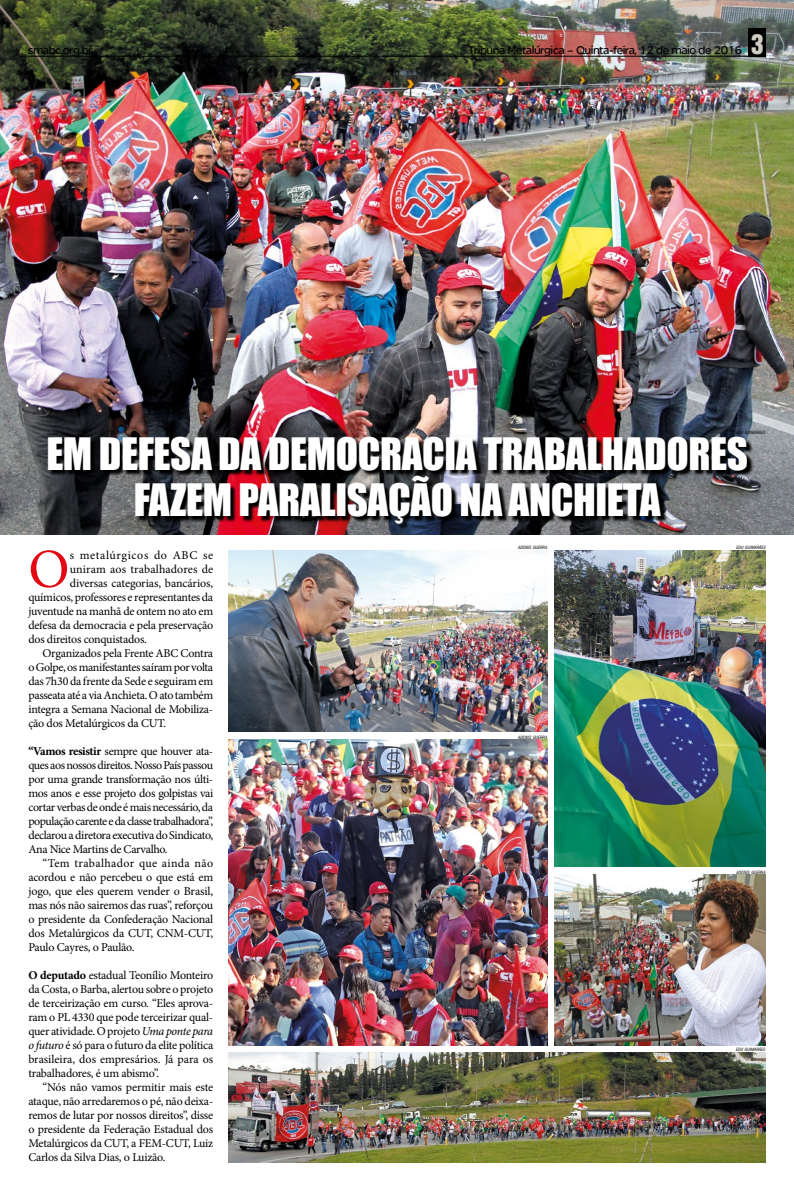
<style>
.page{position:relative;width:794px;height:1191px;background:#fff}
.page>*{position:absolute;margin:0;border:0;box-sizing:border-box;transform-origin:0 0}
.t1{font:55.1px "Minion Pro";color:#e30613}
.t2{font:41px/46px "Impact";letter-spacing:-.01em;color:#fff;text-align:center}
.t3{font:12px/14px "Minion Pro";letter-spacing:-.02em;color:#000;text-align:justify}
.t4{font:12px "SE Optimist Semi";letter-spacing:-.04em;color:#000}
.t5{font:12px "Minion Pro";letter-spacing:.01em;color:#000}
.t6{font:12px "Minion Pro";letter-spacing:.05em;color:#000}
.t7{font:italic condensed 4.4px "Swiss 721 BT";color:#000}
.s1{font-family:"Helvetica Inserat";font-size:25px;color:#d0cbc3}
.s2{font-weight:700}
.s3{font-style:italic}
</style>
<div class="page">
<img style="left:0;top:0;width:794px;height:534px">
<hr style="left:28px;top:56px;width:738px;height:1px;background:#000">
<div style="left:749px;top:28px;width:17px;height:29px;background:#000"></div>
<svg style="left:49px;top:438px;width:704px;height:92px;background:#30282b"></svg>
<img style="left:229px;top:1052px;width:536px;height:110px">
<img style="left:555px;top:550px;width:211px;height:316px">
<img style="left:229px;top:550px;width:318px;height:182px">
<img style="left:555px;top:874px;width:210px;height:171px">
<img style="left:229px;top:740px;width:318px;height:305px">
<p class="t4" style="left:28px;top:43px;width:66px">smabc.org.br</p>
<p class="t4" style="left:468px;top:43px;width:297px">Tribuna Metalúrgica – Quinta-feira, 12 de maio de 2016 <span class="s1">3</span></p>
<p class="t7" style="left:736px;top:430px;width:31px">EDU GUIMARÃES</p>
<h2 class="t2" style="left:46px;top:430px;width:703px">EM DEFESA DA DEMOCRACIA TRABALHADORES<br>FAZEM PARALISAÇÃO NA ANCHIETA</h2>
<h1 class="t1" style="left:28px;top:532px;width:43px">O</h1>
<p class="t6" style="left:70px;top:547px;width:145px">s metalúrgicos do ABC se</p>
<p class="t7" style="left:736px;top:545px;width:31px">EDU GUIMARÃES</p>
<p class="t7" style="left:518px;top:545px;width:31px">ADONIS GUERRA</p>
<p class="t5" style="left:70px;top:561px;width:145px">uniram aos trabalhadores de</p>
<p class="t3" style="left:70px;top:576px;width:145px">diversas categorias, bancários,</p>
<p class="t3" style="left:28px;top:590px;width:186px">químicos, professores e representantes da</p>
<p class="t3" style="left:28px;top:604px;width:186px">juventude na manhã de ontem no ato em</p>
<p class="t3" style="left:28px;top:618px;width:186px">defesa da democracia e pela preservação</p>
<p class="t3" style="left:28px;top:632px;width:120px">dos direitos conquistados.</p>
<p class="t3" style="left:43px;top:646px;width:172px">Organizados pela Frente ABC Contra</p>
<p class="t3" style="left:28px;top:660px;width:186px">o Golpe, os manifestantes saíram por volta</p>
<p class="t3" style="left:28px;top:674px;width:186px">das 7h30 da frente da Sede e seguiram em</p>
<p class="t3" style="left:28px;top:688px;width:186px">passeata até a via Anchieta. O ato também</p>
<p class="t3" style="left:28px;top:702px;width:186px">integra a Semana Nacional de Mobiliza-</p>
<p class="t3" style="left:28px;top:716px;width:139px">ção dos Metalúrgicos da CUT.</p>
<p class="t3" style="left:28px;top:744px;width:186px"><span class="s2">“Vamos resistir</span> sempre que houver ata&shy;ques aos nossos direitos. Nosso País passou por uma grande transformação nos últi&shy;mos anos e esse projeto dos golpistas vai cortar verbas de onde é mais necessário, da população carente e da classe trabalhadora”, declarou a diretora executiva do Sindicato, Ana Nice Martins de Carvalho.</p>
<p class="t3" style="left:28px;top:856px;width:186px;text-indent:14px">“Tem trabalhador que ainda não acordou e não percebeu o que está em jogo, que eles querem vender o Brasil, mas nós não sairemos das ruas”, reforçou o presidente da Confederação Nacional dos Metalúrgicos da CUT, CNM-CUT, Paulo Cayres, o Paulão.</p>
<p class="t3" style="left:28px;top:968px;width:186px"><span class="s2">O deputado</span> estadual Teonílio Monteiro da Costa, o Barba, alertou sobre o projeto de terceirização em curso. “Eles aprova&shy;ram o PL 4330 que pode terceirizar qual&shy;quer atividade. O projeto <span class="s3">Uma ponte para o futuro</span> é só para o futuro da elite política brasileira, dos empresários. Já para os trabalhadores, é um abismo”.</p>
<p class="t3" style="left:28px;top:1080px;width:186px;text-indent:14px">“Nós não vamos permitir mais este ataque, não arredaremos o pé, não deixa&shy;remos de lutar por nossos direitos”, disse o presidente da Federação Estadual dos Metalúrgicos da CUT, a FEM-CUT, Luiz Carlos da Silva Dias, o Luizão.</p>
<p class="t7" style="left:518px;top:735px;width:31px">ADONIS GUERRA</p>
<p class="t7" style="left:736px;top:870px;width:31px">ADONIS GUERRA</p>
<p class="t7" style="left:736px;top:1047px;width:31px">EDU GUIMARÃES</p>
</div>
